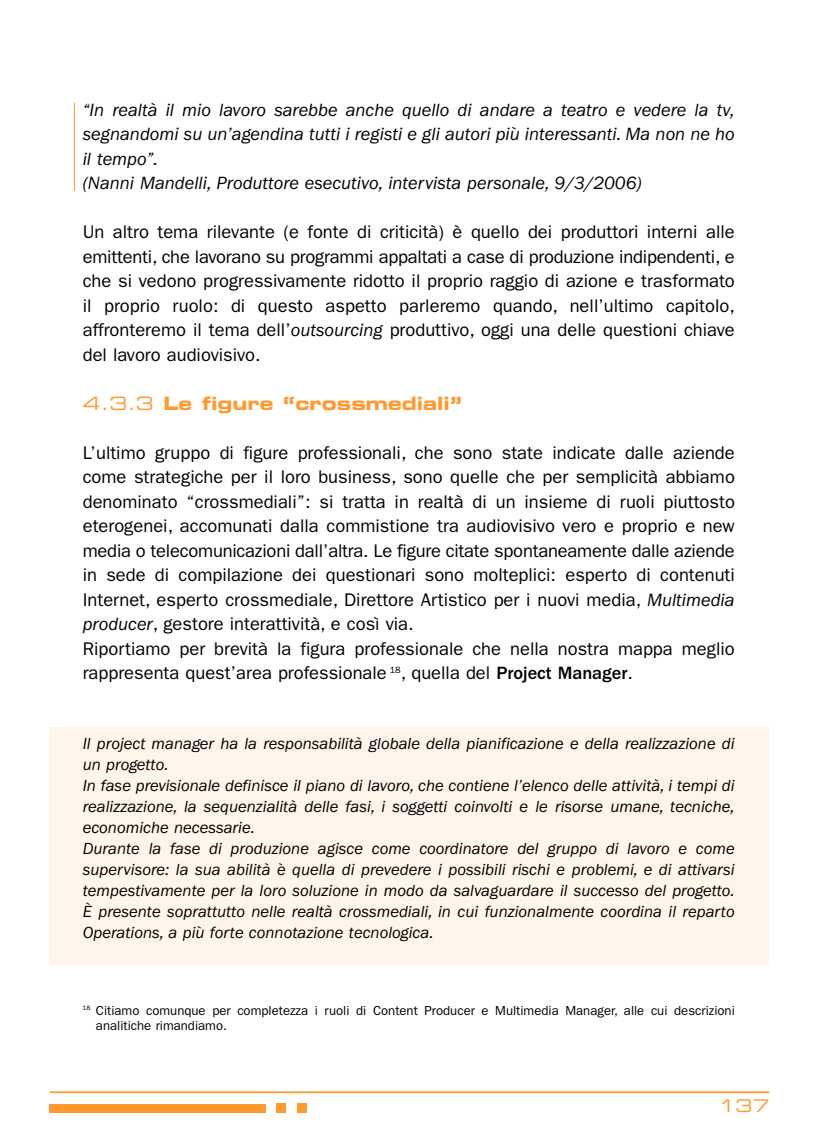
<style>
.page{position:relative;width:819px;height:1141px;background:#fff}
.page>*{position:absolute;margin:0;border:0;box-sizing:border-box;transform-origin:0 0}
.t1{font:18.38px/24.5px "ITC Franklin Gothic Std";color:#000;text-align:justify}
.t2{font:italic 18.38px/24.5px "ITC Franklin Gothic Std";color:#000}
.t3{font:18.38px "Eurostile LT Std Bold Ex 2";color:#ff9930}
.t4{font:17.5px "Eurostile LT Std Ex 2";color:#ff9930}
.t5{font:italic 16.62px/21px "ITC Franklin Gothic Std";color:#000}
.t6{font:13.12px/15.8px "ITC Franklin Gothic Std";color:#000}
.s1{font-style:italic}
.s2{font-family:"Eurostile LT Std Ex 2"}
.s3{font-weight:500}
</style>
<div class="page">
<div style="left:50px;top:727px;width:719px;height:238px;background:#fff5ea"></div>
<hr style="left:50px;top:1091px;width:719px;height:2px;background:#ff9930">
<div style="left:50px;top:1104px;width:216px;height:8px;background:#ff9930"></div>
<div style="left:276px;top:1103px;width:10px;height:10px;background:#ff9930"></div>
<div style="left:297px;top:1103px;width:10px;height:10px;background:#ff9930"></div>
<hr style="left:74px;top:103px;width:1px;height:88px;background:#ff9930">
<p class="t2" style="left:83px;top:99px;width:653px">“In realtà il mio lavoro sarebbe anche quello di andare a teatro e vedere la tv, segnandomi su un’agendina tutti i registi e gli autori più interessanti. Ma non ne ho il tempo”.<br>(Nanni Mandelli, Produttore esecutivo, intervista personale, 9/3/2006)</p>
<p class="t1" style="left:83px;top:221px;width:653px">Un altro tema rilevante (e fonte di criticità) è quello dei produttori interni alle emittenti, che lavorano su programmi appaltati a case di produzione indipendenti, e che si vedono progressivamente ridotto il proprio raggio di azione e trasformato il proprio ruolo: di questo aspetto parleremo quando, nell’ultimo capitolo, affronteremo il tema dell’<span class="s1">outsourcing</span> produttivo, oggi una delle questioni chiave del lavoro audiovisivo.</p>
<p class="t3" style="left:83px;top:396px;width:381px"><span class="s2">4.3.3</span> Le figure “crossmediali”</p>
<p class="t1" style="left:83px;top:442px;width:653px;text-align:left">L’ultimo gruppo di figure professionali, che sono state indicate dalle aziende come strategiche per il loro business, sono quelle che per semplicità abbiamo denominato “crossmediali”: si tratta in realtà di un insieme di ruoli piuttosto eterogenei, accomunati dalla commistione tra audiovisivo vero e proprio e new media o telecomunicazioni dall’altra. Le figure citate spontaneamente dalle aziende in sede di compilazione dei questionari sono molteplici: esperto di contenuti Internet, esperto crossmediale, Direttore Artistico per i nuovi media, <span class="s1">Multimedia producer</span>, gestore interattività, e così via.<br>Riportiamo per brevità la figura professionale che nella nostra mappa meglio rappresenta quest’area professionale <sup>18</sup>, quella del <span class="s3">Project Manager</span>.</p>
<p class="t5" style="left:83px;top:735px;width:653px">Il project manager ha la responsabilità globale della pianificazione e della realizzazione di un progetto.<br>In fase previsionale definisce il piano di lavoro, che contiene l’elenco delle attività, i tempi di realizzazione, la sequenzialità delle fasi, i soggetti coinvolti e le risorse umane, tecniche, economiche necessarie.<br>Durante la fase di produzione agisce come coordinatore del gruppo di lavoro e come supervisore: la sua abilità è quella di prevedere i possibili rischi e problemi, e di attivarsi tempestivamente per la loro soluzione in modo da salvaguardare il successo del progetto.<br>È presente soprattutto nelle realtà crossmediali, in cui funzionalmente coordina il reparto Operations, a più forte connotazione tecnologica.</p>
<p class="t6" style="left:96px;top:1003px;width:640px;text-indent:-13px"><sup>18</sup> Citiamo comunque per completezza i ruoli di Content Producer e Multimedia Manager, alle cui descrizioni analitiche rimandiamo.</p>
<p class="t4" style="left:718px;top:1100px;width:52px">137</p>
</div>
